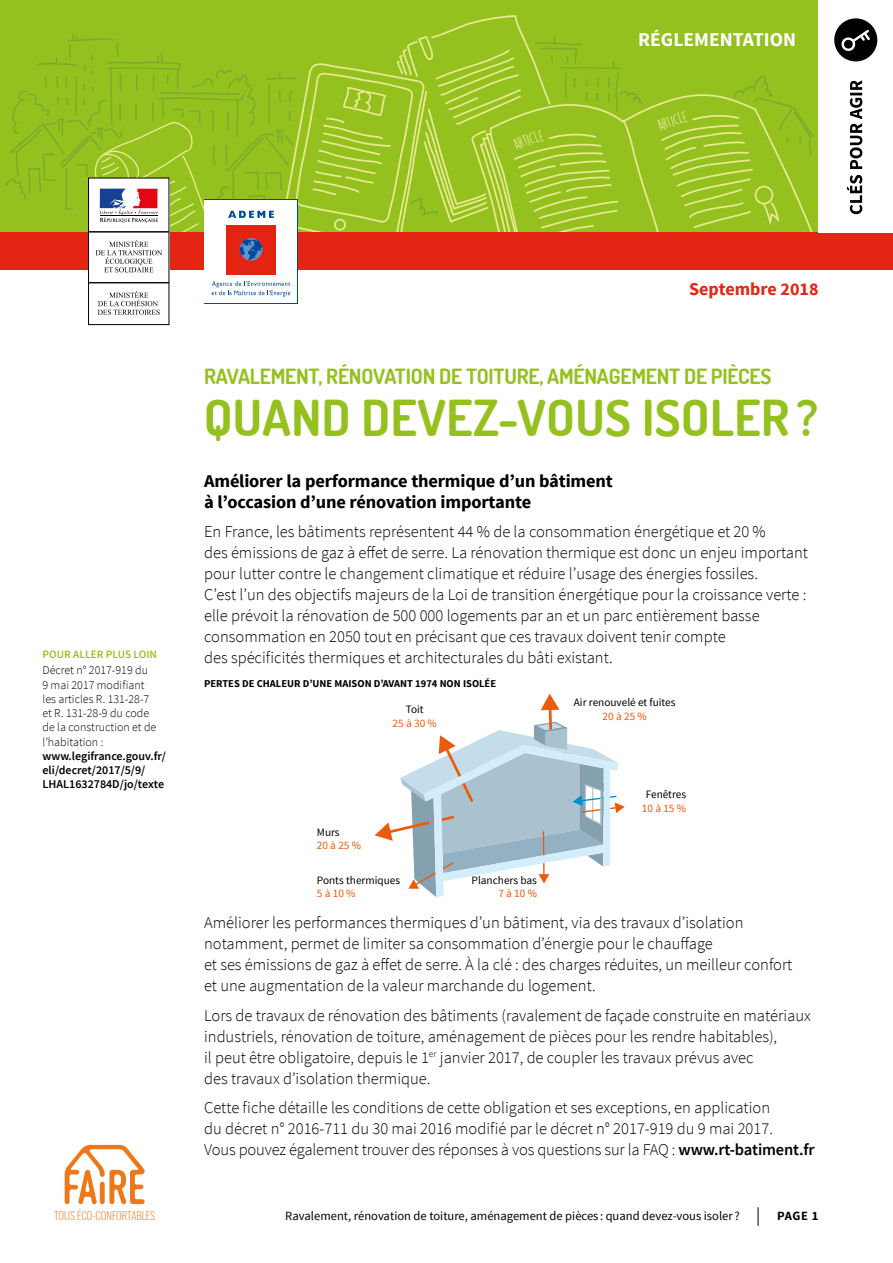
<style>
.page{position:relative;width:893px;height:1263px;background:#fff}
.page>*{position:absolute;margin:0;border:0;box-sizing:border-box;transform-origin:0 0}
.t1{font:700 49.5px "Dosis";letter-spacing:.01em;color:#95c11f}
.t2{font:700 21px "Dosis";letter-spacing:-.01em;color:#95c11f}
.t3{font:700 19.5px "Source Sans Pro";color:#fff}
.t4{font:700 18px/21px "Source Sans Pro";letter-spacing:-.01em;color:#000}
.t5{font:700 18px "Source Sans Pro";color:#e42513}
.t6{font:300 16.5px/21px "Source Sans Pro";color:#000}
.t7{font:12.6px "Source Sans Pro";color:#000}
.t8{font:700 12.6px "Source Sans Pro";color:#000}
.t9{font:300 12px/14.2px "Source Sans Pro";color:#000}
.t10{font:600 12px/14.2px "Source Sans Pro";color:#000}
.t11{font:11.25px "Source Sans Pro";color:#000}
.t12{font:11.25px "Source Sans Pro";color:#ea5b0b}
.t13{font:600 11.25px "Source Sans Pro";color:#95c11f}
.t14{font:200 10.95px "Oswald";color:#ee771a}
.t15{font:700 10.5px "Source Sans Pro";color:#000}
.s1{font-weight:600}
</style>
<div class="page">
<svg style="left:758px;top:1207px;width:1px;height:19px"></svg>
<svg style="left:375px;top:694px;width:250px;height:203px"></svg>
<div style="left:0;top:0;width:891px;height:233px;background:#95c11f"></div>
<div style="left:0;top:233px;width:893px;height:37px;background:#e42513"></div>
<div style="left:819px;top:0;width:74px;height:233px;background:#fff"></div>
<svg style="left:834px;top:18px;width:43px;height:43px"></svg>
<svg style="left:847px;top:80px;width:15px;height:134px"></svg>
<div style="left:227px;top:225px;width:49px;height:49px;background:#e42313"></div>
<svg style="left:212px;top:281px;width:78px;height:16px"></svg>
<svg style="left:65px;top:1145px;width:80px;height:59px"></svg>
<div style="left:100px;top:1182px;width:5px;height:22px;background:#ee771a;border-radius:2px"></div>
<hr style="left:89px;top:282px;width:80px;height:1px;background:#000">
<svg style="left:98px;top:291px;width:62px;height:24px"></svg>
<div style="left:88px;top:178px;width:81px;height:147px;border:1px solid #000"></div>
<svg style="left:5px;top:16px;width:812px;height:256px"></svg>
<p class="t3" style="left:638px;top:27px;width:159px">RÉGLEMENTATION</p>
<p class="t13" style="left:43px;top:647px;width:116px">POUR ALLER PLUS LOIN</p>
<p class="t9" style="left:43px;top:663px;width:115px">Décret n° 2017-919 du<br>9 mai 2017 modifiant les articles R. 131-28-7 et R. 131-28-9 du code de la construction et de l’habitation :</p>
<p class="t10" style="left:43px;top:749px;width:125px">www.legifrance.gouv.fr/ eli/decret/2017/5/9/<br>LHAL1632784D/jo/texte</p>
<p class="t14" style="left:54px;top:1206px;width:103px">TOUS ÉCO-CONFORTABLES</p>
<p class="t5" style="left:689px;top:278px;width:131px">Septembre 2018</p>
<p class="t2" style="left:204px;top:362px;width:569px">RAVALEMENT, RÉNOVATION DE TOITURE, AMÉNAGEMENT DE PIÈCES</p>
<h1 class="t1" style="left:204px;top:386px;width:615px">QUAND DEVEZ-VOUS ISOLER ?</h1>
<p class="t4" style="left:204px;top:471px;width:410px">Améliorer la performance thermique d’un bâtiment à l’occasion d’une rénovation importante</p>
<p class="t6" style="left:204px;top:521px;width:605px">En France, les bâtiments représentent 44 % de la consommation énergétique et 20 %<br>des émissions de gaz à effet de serre. La rénovation thermique est donc un enjeu important pour lutter contre le changement climatique et réduire l’usage des énergies fossiles.<br>C’est l’un des objectifs majeurs de la Loi de transition énergétique pour la croissance verte : elle prévoit la rénovation de 500 000 logements par an et un parc entièrement basse consommation en 2050 tout en précisant que ces travaux doivent tenir compte<br>des spécificités thermiques et architecturales du bâti existant.</p>
<p class="t11" style="left:574px;top:695px;width:103px">Air renouvelé et fuites</p>
<p class="t12" style="left:603px;top:709px;width:46px">20 à 25 %</p>
<p class="t15" style="left:204px;top:677px;width:293px">PERTES DE CHALEUR D’UNE MAISON D’AVANT 1974 NON ISOLÉE</p>
<p class="t11" style="left:406px;top:702px;width:19px">Toit</p>
<p class="t12" style="left:393px;top:716px;width:46px">25 à 30 %</p>
<p class="t11" style="left:317px;top:825px;width:24px">Murs</p>
<p class="t12" style="left:317px;top:838px;width:46px">20 à 25 %</p>
<p class="t11" style="left:317px;top:873px;width:85px">Ponts thermiques</p>
<p class="t12" style="left:317px;top:886px;width:40px">5 à 10 %</p>
<p class="t11" style="left:472px;top:873px;width:67px">Planchers bas</p>
<p class="t12" style="left:498px;top:886px;width:40px">7 à 10 %</p>
<p class="t11" style="left:646px;top:787px;width:42px">Fenêtres</p>
<p class="t12" style="left:642px;top:801px;width:46px">10 à 15 %</p>
<p class="t6" style="left:204px;top:912px;width:590px">Améliorer les performances thermiques d’un bâtiment, via des travaux d’isolation notamment, permet de limiter sa consommation d’énergie pour le chauffage<br>et ses émissions de gaz à effet de serre. À la clé : des charges réduites, un meilleur confort et une augmentation de la valeur marchande du logement.</p>
<p class="t6" style="left:204px;top:1005px;width:608px">Lors de travaux de rénovation des bâtiments (ravalement de façade construite en matériaux industriels, rénovation de toiture, aménagement de pièces pour les rendre habitables),<br>il peut être obligatoire, depuis le 1<sup>er</sup> janvier 2017, de coupler les travaux prévus avec<br>des travaux d’isolation thermique.</p>
<p class="t6" style="left:204px;top:1097px;width:612px">Cette fiche détaille les conditions de cette obligation et ses exceptions, en application<br>du décret n° 2016-711 du 30 mai 2016 modifié par le décret n° 2017-919 du 9 mai 2017.<br>Vous pouvez également trouver des réponses à vos questions sur la FAQ : <span class="s1">www.rt-batiment.fr</span></p>
<p class="t7" style="left:285px;top:1208px;width:456px">Ravalement, rénovation de toiture, aménagement de pièces : quand devez-vous isoler ?</p>
<p class="t8" style="left:777px;top:1208px;width:43px">PAGE 1</p>
</div>
